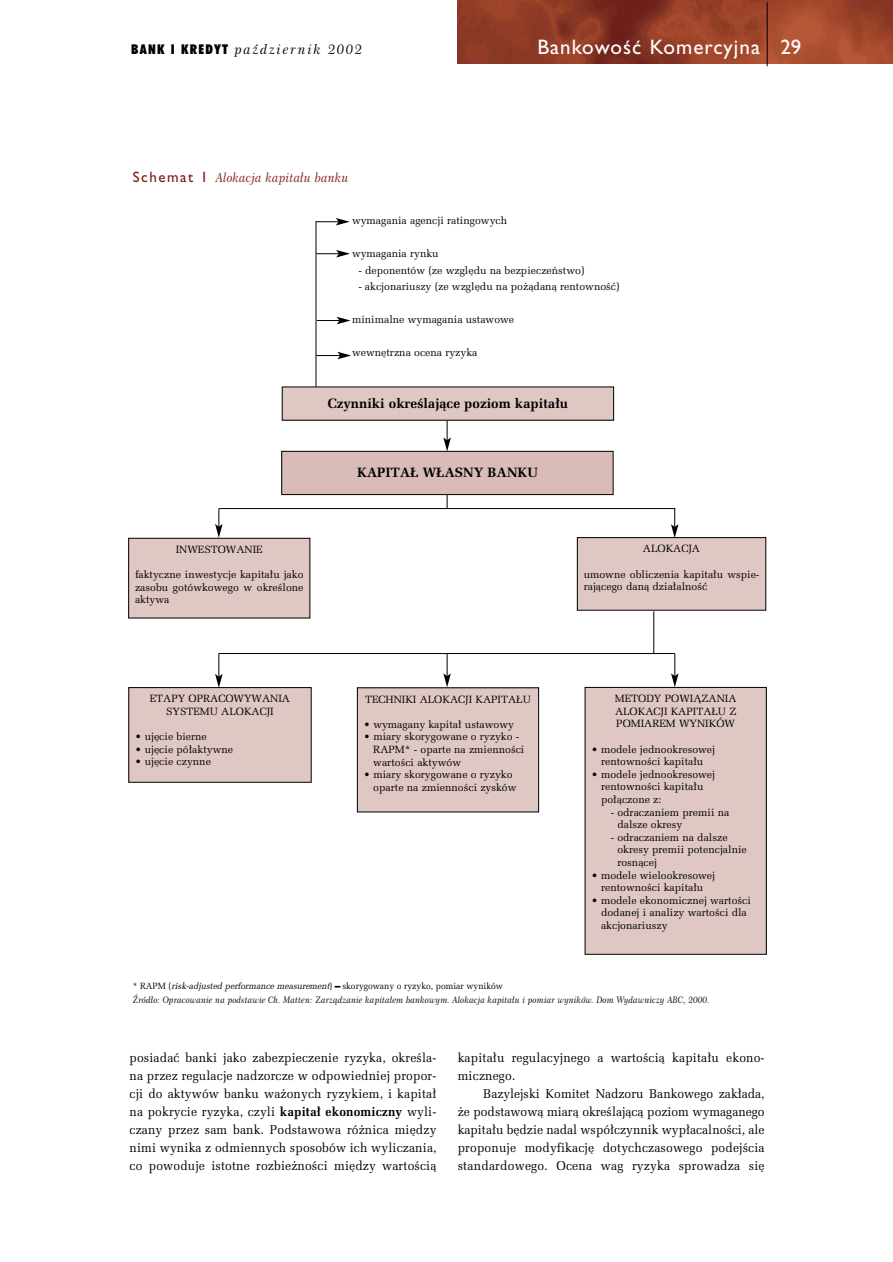
<style>
.page{position:relative;width:893px;height:1262px;background:#fff}
.page>*{position:absolute;margin:0;border:0;box-sizing:border-box;transform-origin:0 0}
.t1{font:21px "Gill Sans PL";letter-spacing:.05em;color:#fff}
.t2{font:700 13.5px "Pmelior";color:#000}
.t3{font:italic 13.5px "Century 751 One PL";letter-spacing:.11em;color:#000}
.t4{font:12.75px/18px "Pmelior";letter-spacing:.01em;color:#000;text-align:justify;scale:.95 1}
.t5{font:italic 12.75px "Century 751 Two PL";color:#801d11;scale:.95 1}
.t6{font:10.5px/12.6px "Pmelior";color:#000}
.t7{font:italic 9px "Century 751 Two PL";color:#000;scale:.95 1}
.t8{font:9px "Pmelior";color:#000;scale:.95 1}
.s1{font-family:"Futura PL";font-weight:900;font-style:normal;font-stretch:condensed}
.s2{font-family:"Gill Sans PL";font-style:normal;font-size:15px}
.s3{font-style:italic}
.s4{font-weight:700}
</style>
<div class="page">
<img style="left:458px;top:0;width:434px;height:64px">
<hr style="left:766px;top:2px;width:1px;height:64px;background:#000">
<div style="left:129px;top:538px;width:181px;height:80px;background:#dfc7c4"></div>
<div style="left:128px;top:538px;width:182px;height:80px;border:1px solid #000"></div>
<div style="left:129px;top:687px;width:182px;height:95px;background:#dfc7c4"></div>
<div style="left:128px;top:687px;width:183px;height:95px;border:1px solid #000"></div>
<div style="left:357px;top:688px;width:181px;height:124px;background:#dfc7c4"></div>
<div style="left:357px;top:687px;width:182px;height:125px;border:1px solid #000"></div>
<div style="left:585px;top:687px;width:181px;height:267px;background:#dfc7c4"></div>
<div style="left:577px;top:537px;width:188px;height:73px;background:#dfc7c4"></div>
<div style="left:577px;top:537px;width:189px;height:73px;border:1px solid #000"></div>
<div style="left:282px;top:387px;width:331px;height:33px;background:#dfc7c4"></div>
<div style="left:282px;top:451px;width:331px;height:43px;background:#d9bbb8"></div>
<div style="left:281px;top:451px;width:332px;height:44px;border:1px solid #000"></div>
<svg style="left:443px;top:420px;width:8px;height:31px"></svg>
<svg style="left:446px;top:495px;width:1px;height:13px"></svg>
<hr style="left:219px;top:508px;width:456px;height:1px;background:#000">
<svg style="left:671px;top:508px;width:7px;height:30px"></svg>
<svg style="left:215px;top:508px;width:7px;height:30px"></svg>
<hr style="left:653px;top:611px;width:1px;height:42px;background:#000">
<hr style="left:219px;top:653px;width:455px;height:1px;background:#000">
<svg style="left:215px;top:653px;width:7px;height:35px"></svg>
<svg style="left:443px;top:654px;width:8px;height:33px"></svg>
<svg style="left:671px;top:653px;width:7px;height:34px"></svg>
<hr style="left:315px;top:221px;width:1px;height:166px;background:#000">
<svg style="left:316px;top:218px;width:34px;height:7px"></svg>
<svg style="left:316px;top:250px;width:34px;height:7px"></svg>
<svg style="left:317px;top:317px;width:33px;height:7px"></svg>
<svg style="left:316px;top:352px;width:35px;height:7px"></svg>
<p class="t3" style="left:131px;top:44px;width:233px"><span class="s1">BANK I KREDYT</span> paêdziernik 2002</p>
<h1 class="t1" style="left:537px;top:40px;width:265px">BankowoÊç Komercyjna 29</h1>
<p class="t5" style="left:133px;top:172px;width:228px"><span class="s2">Schemat 1</span> Alokacja kapita∏u banku</p>
<p class="t6" style="left:352px;top:215px;width:157px">wymagania agencji ratingowych</p>
<p class="t6" style="left:352px;top:248px;width:88px">wymagania rynku</p>
<p class="t6" style="left:358px;top:265px;width:227px">- deponentów (ze wzgl´du na bezpieczeƒstwo)</p>
<p class="t6" style="left:358px;top:281px;width:263px">- akcjonariuszy (ze wzgl´du na po˝àdanà rentownoÊç)</p>
<p class="t6" style="left:352px;top:314px;width:164px">minimalne wymagania ustawowe</p>
<p class="t6" style="left:352px;top:347px;width:127px">wewn´trzna ocena ryzyka</p>
<p class="t2" style="left:328px;top:397px;width:242px">Czynniki okreÊlajàce poziom kapita∏u</p>
<p class="t6" style="left:176px;top:544px;width:88px">INWESTOWANIE</p>
<p class="t6" style="left:135px;top:569px;width:170px;text-align:justify">faktyczne inwestycje kapita∏u jako zasobu gotówkowego w okreÊlone aktywa</p>
<p class="t6" style="left:150px;top:693px;width:142px;text-align:center">ETAPY OPRACOWYWANIA<br>SYSTEMU ALOKACJI</p>
<p class="t6" style="left:135px;top:731px;width:73px">• uj´cie bierne</p>
<p class="t6" style="left:135px;top:744px;width:99px">• uj´cie pó∏aktywne</p>
<p class="t6" style="left:135px;top:756px;width:77px">• uj´cie czynne</p>
<p class="t2" style="left:357px;top:467px;width:182px">KAPITA¸ W¸ASNY BANKU</p>
<p class="t6" style="left:365px;top:693px;width:167px">TECHNIKI ALOKACJI KAPITA¸U</p>
<p class="t6" style="left:364px;top:719px;width:152px">• wymagany kapita∏ ustawowy</p>
<p class="t6" style="left:373px;top:731px;width:153px;text-indent:-10px">• miary skorygowane o ryzyko -<br>RAPM* - oparte na zmiennoÊci wartoÊci aktywów</p>
<p class="t6" style="left:373px;top:769px;width:145px;text-indent:-10px">• miary skorygowane o ryzyko oparte na zmiennoÊci zysków</p>
<p class="t6" style="left:643px;top:543px;width:59px">ALOKACJA</p>
<p class="t6" style="left:583px;top:568px;width:177px">umowne obliczenia kapita∏u wspie&shy;rajàcego danà dzia∏alnoÊç</p>
<p class="t6" style="left:615px;top:693px;width:123px;text-align:justify">METODY POWIÑZANIA ALOKACJI KAPITA¸U Z POMIAREM WYNIKÓW</p>
<p class="t6" style="left:591px;top:743px;width:125px;text-align:center">• modele jednookresowej rentownoÊci kapita∏u</p>
<p class="t6" style="left:601px;top:769px;width:116px;text-indent:-10px">• modele jednookresowej rentownoÊci kapita∏u po∏àczone z:</p>
<p class="t6" style="left:617px;top:806px;width:113px;text-indent:-7px">- odraczaniem premii na dalsze okresy</p>
<p class="t6" style="left:617px;top:832px;width:131px;text-indent:-7px">- odraczaniem na dalsze okresy premii potencjalnie rosnàcej</p>
<p class="t6" style="left:591px;top:869px;width:125px;text-align:center">• modele wielookresowej rentownoÊci kapita∏u</p>
<p class="t6" style="left:601px;top:895px;width:151px;text-indent:-10px">• modele ekonomicznej wartoÊci dodanej i analizy wartoÊci dla akcjonariuszy</p>
<p class="t8" style="left:133px;top:982px;width:391px">* RAPM (<span class="s3">risk-adjusted performance measurement</span>) – skorygowany o ryzyko, pomiar wyników</p>
<p class="t7" style="left:133px;top:995px;width:608px">èród∏o: Opracowanie na podstawie Ch. Matten: Zarzàdzanie kapita∏em bankowym. Alokacja kapita∏u i pomiar wyników. Dom Wydawniczy ABC, 2000.</p>
<p class="t4" style="left:129px;top:1050px;width:325px">posiadaç banki jako zabezpieczenie ryzyka, okreÊla&shy;na przez regulacje nadzorcze w odpowiedniej propor&shy;cji do aktywów banku wa˝onych ryzykiem, i kapita∏ na pokrycie ryzyka, czyli <span class="s4">kapita∏ ekonomiczny</span> wyli&shy;czany przez sam bank. Podstawowa ró˝nica mi´dzy nimi wynika z odmiennych sposobów ich wyliczania, co powoduje istotne rozbie˝noÊci mi´dzy wartoÊcià</p>
<p class="t4" style="left:457px;top:1050px;width:324px">kapita∏u regulacyjnego a wartoÊcià kapita∏u ekono&shy;micznego.</p>
<p class="t4" style="left:457px;top:1086px;width:324px;text-indent:26px">Bazylejski Komitet Nadzoru Bankowego zak∏ada, ˝e podstawowà miarà okreÊlajàcà poziom wymaganego kapita∏u b´dzie nadal wspó∏czynnik wyp∏acalnoÊci, ale proponuje modyfikacj´ dotychczasowego podejÊcia standardowego. Ocena wag ryzyka sprowadza si´</p>
</div>
